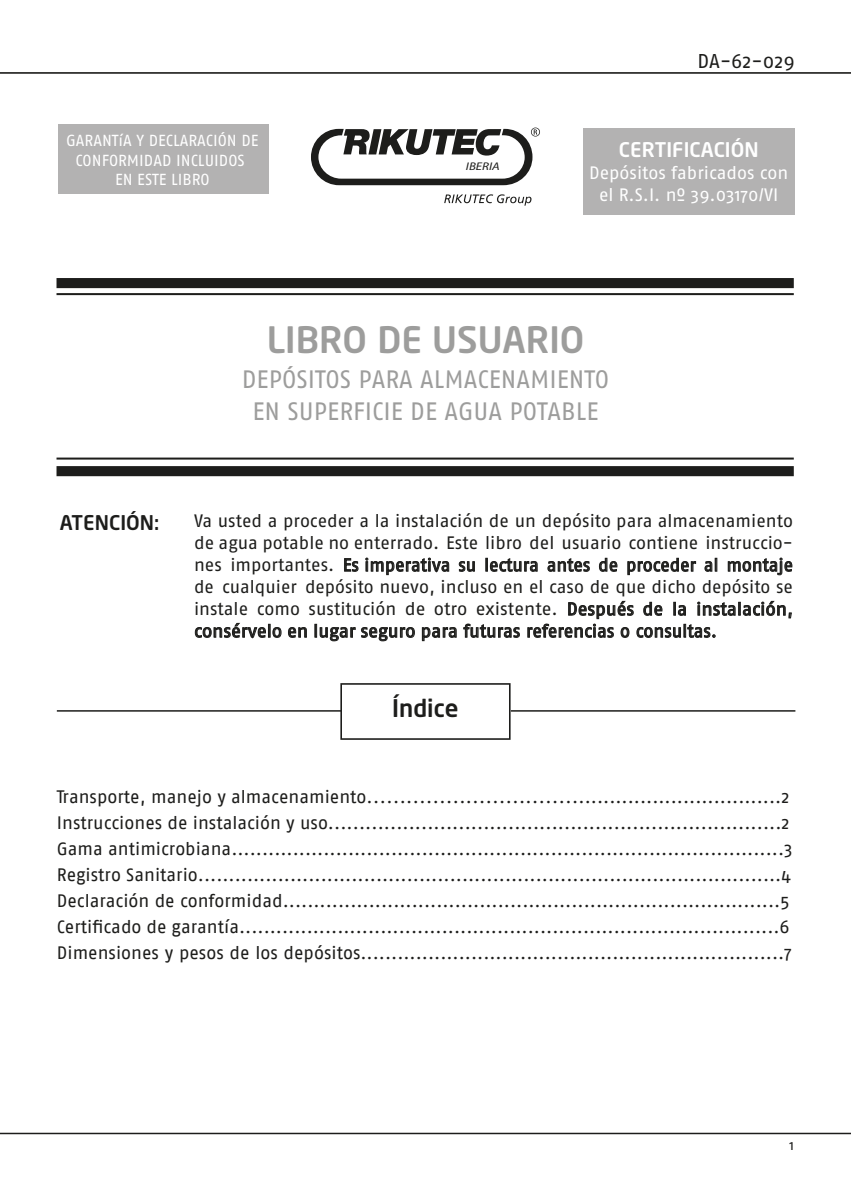
<style>
.page{position:relative;width:851px;height:1191px;background:#fff}
.page>*{position:absolute;margin:0;border:0;box-sizing:border-box;transform-origin:0 0}
.t1{font:500 36px "Neo Sans Std";color:#9d9d9c}
.t2{font:25.2px/32.6px "Fago No";color:#9d9d9c;text-align:center}
.t3{font:500 24px "Neo Sans Std";color:#1d1d1b}
.t4{font:500 20px "Neo Sans Std";color:#fff}
.t5{font:20px "Fago No";color:#1d1d1b}
.t6{font:500 20px "Neo Sans Std";color:#1d1d1b}
.t7{font:18px/26px "Fago No";color:#1d1d1b}
.t8{font:18px/22px "Fago No";color:#1d1d1b;text-align:justify}
.t9{font:18px/21.6px "Fago No";color:#fff;text-align:center}
.t10{font:16px/19.2px "Fago No";color:#fff;text-align:center}
.t11{font:14px "Fago No";color:#1d1d1b}
.t12{font:italic 11.2px "Myriad Pro";color:#1d1d1b;scale:1.19 1}
</style>
<div class="page">
<hr style="left:0;top:72px;width:850px;height:2px;background:#1d1d1b">
<div style="left:58px;top:125px;width:210px;height:69px;background:#b3b2b2"></div>
<div style="left:583px;top:128px;width:212px;height:87px;background:#b3b2b2"></div>
<div style="left:56px;top:278px;width:737px;height:10px;background:#1d1d1b"></div>
<div style="left:56px;top:466px;width:737px;height:10px;background:#1d1d1b"></div>
<hr style="left:56px;top:293px;width:737px;height:2px;background:#1d1d1b">
<hr style="left:56px;top:457px;width:737px;height:2px;background:#1d1d1b">
<hr style="left:0;top:1132px;width:850px;height:2px;background:#1d1d1b">
<hr style="left:57px;top:710px;width:284px;height:1px;background:#1d1d1b">
<hr style="left:511px;top:710px;width:284px;height:1px;background:#1d1d1b">
<div style="left:340px;top:683px;width:170px;height:57px;border:2px solid #1d1d1b"></div>
<svg style="left:344px;top:558px;width:14px;height:14px"></svg>
<svg style="left:365px;top:558px;width:84px;height:17px"></svg>
<svg style="left:459px;top:561px;width:15px;height:11px"></svg>
<svg style="left:485px;top:558px;width:52px;height:14px"></svg>
<svg style="left:547px;top:558px;width:42px;height:14px"></svg>
<svg style="left:599px;top:558px;width:18px;height:14px"></svg>
<svg style="left:627px;top:558px;width:68px;height:17px"></svg>
<svg style="left:704px;top:558px;width:13px;height:14px"></svg>
<svg style="left:728px;top:558px;width:64px;height:17px"></svg>
<svg style="left:195px;top:623px;width:86px;height:15px"></svg>
<svg style="left:288px;top:627px;width:18px;height:11px"></svg>
<svg style="left:315px;top:624px;width:40px;height:17px"></svg>
<svg style="left:361px;top:627px;width:53px;height:14px"></svg>
<svg style="left:422px;top:627px;width:34px;height:14px"></svg>
<svg style="left:463px;top:624px;width:56px;height:14px"></svg>
<svg style="left:527px;top:601px;width:264px;height:37px"></svg>
<svg style="left:444px;top:194px;width:87px;height:12px"></svg>
<svg style="left:311px;top:128px;width:229px;height:57px"></svg>
<p class="t5" style="left:697px;top:50px;width:99px">DA-62-029</p>
<p class="t10" style="left:66px;top:131px;width:194px">GARANTíA Y DECLARACIÓN DE<br>CONFORMIDAD INCLUIDOS<br>EN ESTE LIBRO</p>
<p class="t4" style="left:619px;top:137px;width:141px">CERTIFICACIÓN</p>
<p class="t12" style="left:466px;top:160px;width:30px">IBERIA</p>
<p class="t9" style="left:589px;top:162px;width:201px">Depósitos fabricados con el R.S.I. nº 39.03170/VI</p>
<h1 class="t1" style="left:267px;top:317px;width:319px">LIBRO DE USUARIO</h1>
<h2 class="t2" style="left:242px;top:362px;width:369px">DEPÓSITOS PARA ALMACENAMIENTO<br>EN SUPERFICIE DE AGUA POTABLE</h2>
<p class="t6" style="left:60px;top:510px;width:101px">ATENCIÓN:</p>
<p class="t8" style="left:194px;top:510px;width:600px">Va usted a proceder a la instalación de un depósito para almacenamiento de agua potable no enterrado. Este libro del usuario contiene instruccio&shy;nes importantes. Es imperativa su lectura antes de proceder al montaje de cualquier depósito nuevo, incluso en el caso de que dicho depósito se instale como sustitución de otro existente. Después de la instalación, consérvelo en lugar seguro para futuras referencias o consultas.</p>
<h3 class="t3" style="left:392px;top:693px;width:68px">Índice</h3>
<p class="t7" style="left:57px;top:783px;width:737px">Transporte, manejo y almacenamiento.................................................................2<br>Instrucciones de instalación y uso.........................................................................2<br>Gama antimicrobiana..........................................................................................3<br>Registro Sanitario...............................................................................................4<br>Declaración de conformidad.................................................................................5<br>Certificado de garantía........................................................................................6<br>Dimensiones y pesos de los depósitos.....................................................................7</p>
<p class="t11" style="left:789px;top:1137px;width:6px">1</p>
</div>
